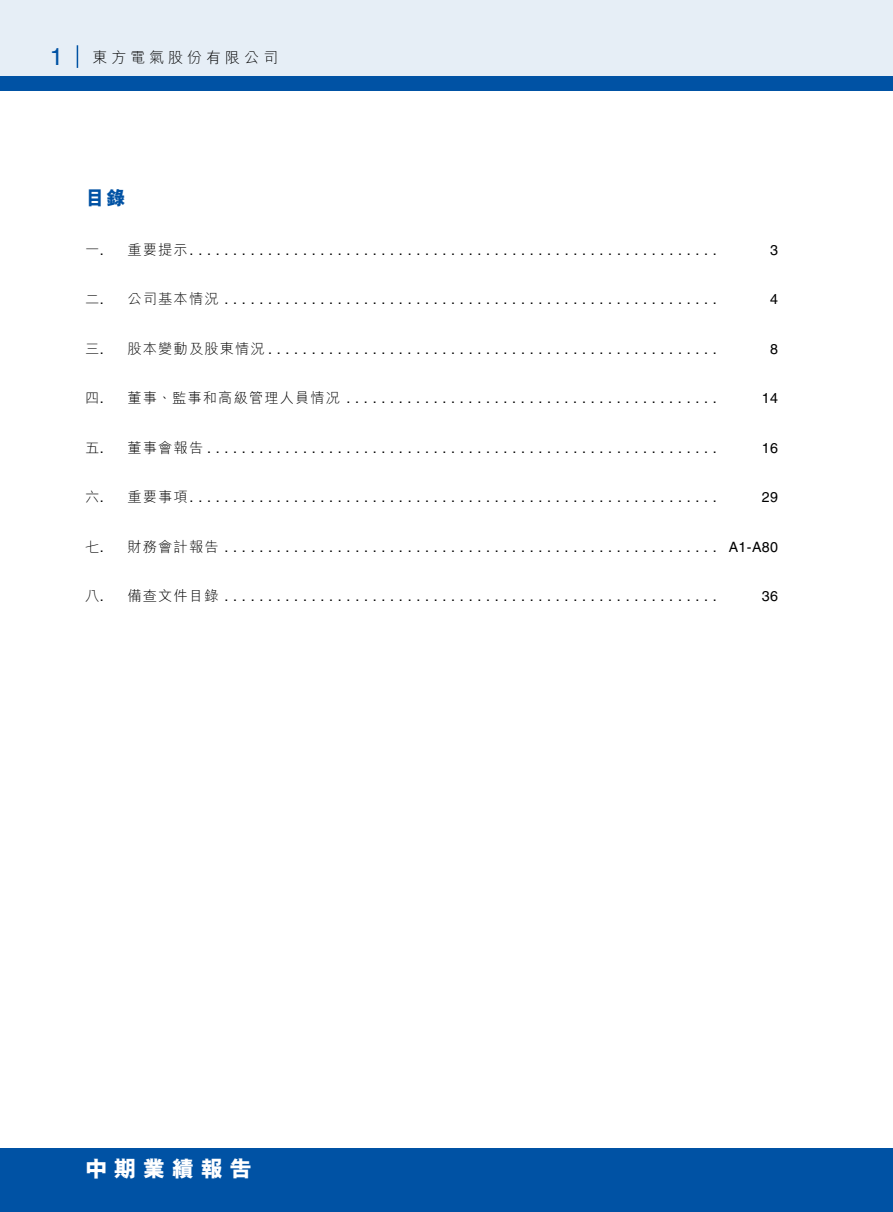
<style>
.page{position:relative;width:893px;height:1212px;background:#fff}
.page>*{position:absolute;margin:0;border:0;box-sizing:border-box;transform-origin:0 0}
.t1{font:24px "Helvetica LT Std";color:#0052a4}
.t2{font:800 22.5px "M Hei HK";letter-spacing:.285em;color:#fff}
._03_Subhead_1{font:800 19.5px "M Hei HK";color:#0052a4}
.t3{font:300 15px "M Hei HK";letter-spacing:.265em;color:#000}
._01_Body_Text{font:14.25px "Helvetica LT Std";letter-spacing:.03em;color:#000}
._01_Body_Text-2{font:300 14.25px "M Hei HK";letter-spacing:.08em;color:#000}
.s1{font-family:"Helvetica LT Std";font-weight:400}
.s2{font-family:"M Hei HK";font-weight:300}
</style>
<div class="page">
<div style="left:0;top:0;width:893px;height:82px;background:#e6eef6"></div>
<div style="left:0;top:76px;width:893px;height:15px;background:#0052a4"></div>
<div style="left:0;top:1148px;width:893px;height:64px;background:#0052a4"></div>
<svg style="left:77px;top:45px;width:1px;height:23px"></svg>
<p class="t1" style="left:50px;top:43px;width:15px">1</p>
<p class="t3" style="left:92px;top:50px;width:187px">東方電氣股份有限公司</p>
<p class="_03_Subhead_1" style="left:85px;top:188px;width:42px">目錄</p>
<p class="_01_Body_Text-2" style="left:85px;top:242px;width:20px">一<span class="s1">.</span></p>
<p class="_01_Body_Text" style="left:128px;top:241px;width:591px"><span class="s2">重要提示</span>. . . . . . . . . . . . . . . . . . . . . . . . . . . . . . . . . . . . . . . . . . . . . . . . . . . . . . . . . . . . .</p>
<p class="_01_Body_Text" style="left:770px;top:241px;width:9px">3</p>
<p class="_01_Body_Text-2" style="left:85px;top:292px;width:20px">二<span class="s1">.</span></p>
<p class="_01_Body_Text" style="left:128px;top:291px;width:591px"><span class="s2">公司基本情況</span> . . . . . . . . . . . . . . . . . . . . . . . . . . . . . . . . . . . . . . . . . . . . . . . . . . . . . . . . .</p>
<p class="_01_Body_Text" style="left:770px;top:291px;width:9px">4</p>
<p class="_01_Body_Text-2" style="left:85px;top:341px;width:20px">三<span class="s1">.</span></p>
<p class="_01_Body_Text" style="left:128px;top:340px;width:591px"><span class="s2">股本變動及股東情況</span> . . . . . . . . . . . . . . . . . . . . . . . . . . . . . . . . . . . . . . . . . . . . . . . . . . . .</p>
<p class="_01_Body_Text" style="left:770px;top:340px;width:9px">8</p>
<p class="_01_Body_Text-2" style="left:85px;top:391px;width:20px">四<span class="s1">.</span></p>
<p class="_01_Body_Text-2" style="left:128px;top:391px;width:214px">董事、監事和高級管理人員情况</p>
<p class="_01_Body_Text" style="left:347px;top:390px;width:372px">. . . . . . . . . . . . . . . . . . . . . . . . . . . . . . . . . . . . . . . . . . .</p>
<p class="_01_Body_Text" style="left:762px;top:390px;width:18px">14</p>
<p class="_01_Body_Text-2" style="left:85px;top:440px;width:20px">五<span class="s1">.</span></p>
<p class="_01_Body_Text" style="left:128px;top:439px;width:591px"><span class="s2">董事會報告</span> . . . . . . . . . . . . . . . . . . . . . . . . . . . . . . . . . . . . . . . . . . . . . . . . . . . . . . . . . . .</p>
<p class="_01_Body_Text" style="left:762px;top:439px;width:18px">16</p>
<p class="_01_Body_Text-2" style="left:85px;top:490px;width:20px">六<span class="s1">.</span></p>
<p class="_01_Body_Text" style="left:128px;top:489px;width:591px"><span class="s2">重要事項</span>. . . . . . . . . . . . . . . . . . . . . . . . . . . . . . . . . . . . . . . . . . . . . . . . . . . . . . . . . . . . .</p>
<p class="_01_Body_Text" style="left:762px;top:489px;width:18px">29</p>
<p class="_01_Body_Text-2" style="left:85px;top:539px;width:20px">七<span class="s1">.</span></p>
<p class="_01_Body_Text" style="left:128px;top:538px;width:591px"><span class="s2">財務會計報告</span> . . . . . . . . . . . . . . . . . . . . . . . . . . . . . . . . . . . . . . . . . . . . . . . . . . . . . . . . .</p>
<p class="_01_Body_Text" style="left:729px;top:538px;width:51px">A1-A80</p>
<p class="_01_Body_Text-2" style="left:85px;top:589px;width:20px">八<span class="s1">.</span></p>
<p class="_01_Body_Text" style="left:128px;top:588px;width:591px"><span class="s2">備查文件目錄</span> . . . . . . . . . . . . . . . . . . . . . . . . . . . . . . . . . . . . . . . . . . . . . . . . . . . . . . . . .</p>
<p class="_01_Body_Text" style="left:762px;top:588px;width:18px">36</p>
<p class="t2" style="left:85px;top:1157px;width:169px">中期業績報告</p>
</div>
